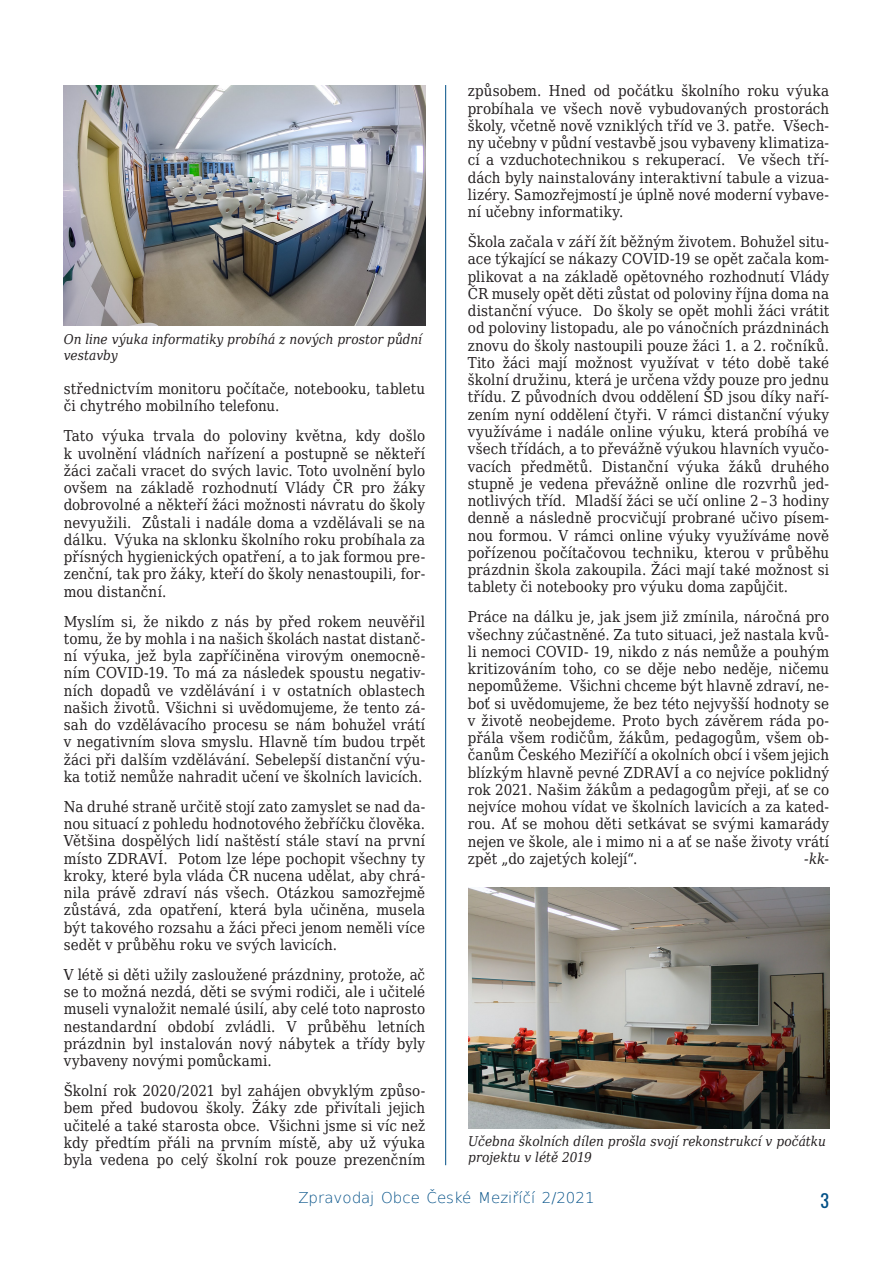
<style>
.page{position:relative;width:893px;height:1263px;background:#fff}
.page>*{position:absolute;margin:0;border:0;box-sizing:border-box;transform-origin:0 0}
.Titulek{font:18px "Oswald";color:#004f86}
.text{font:15px/17.2px "DejaVu Serif Condensed";letter-spacing:.005em;color:#231f20;text-align:justify}
.Titulek-2{font:200 15px "DejaVu Sans";color:#004f86}
.text-2{font:italic 15px "DejaVu Serif Condensed";color:#231f20}
.obr{font:italic 13.5px/16.2px "DejaVu Serif Condensed";color:#231f20}
</style>
<div class="page">
<img style="left:468px;top:887px;width:362px;height:241px">
<img style="left:64px;top:85px;width:361px;height:240px">
<hr style="left:445px;top:85px;width:1px;height:1080px;background:#004f86">
<p class="obr" style="left:64px;top:331px;width:360px">On line výuka informatiky probíhá z nových prostor půdní vestavby</p>
<p class="text" style="left:64px;top:380px;width:363px">střednictvím monitoru počítače, notebooku, tabletu či chytrého mobilního telefonu.</p>
<p class="text" style="left:64px;top:427px;width:363px">Tato výuka trvala do poloviny května, kdy došlo k uvolnění vládních nařízení a postupně se někteří žáci začali vracet do svých lavic. Toto uvolnění bylo ovšem na základě rozhodnutí Vlády ČR pro žáky dobrovolné a někteří žáci možnosti návratu do školy nevyužili. Zůstali i nadále doma a vzdělávali se na dálku. Výuka na sklonku školního roku probíhala za přísných hygienických opatření, a to jak formou pre&shy;zenční, tak pro žáky, kteří do školy nenastoupili, for&shy;mou distanční.</p>
<p class="text" style="left:64px;top:612px;width:363px">Myslím si, že nikdo z nás by před rokem neuvěřil tomu, že by mohla i na našich školách nastat distanč&shy;ní výuka, jež byla zapříčiněna virovým onemocně&shy;ním COVID-19. To má za následek spoustu negativ&shy;ních dopadů ve vzdělávání i v ostatních oblastech našich životů. Všichni si uvědomujeme, že tento zá&shy;sah do vzdělávacího procesu se nám bohužel vrátí v negativním slova smyslu. Hlavně tím budou trpět žáci při dalším vzdělávání. Sebelepší distanční výu&shy;ka totiž nemůže nahradit učení ve školních lavicích.</p>
<p class="text" style="left:64px;top:797px;width:363px">Na druhé straně určitě stojí zato zamyslet se nad da&shy;nou situací z pohledu hodnotového žebříčku člověka.<br>Většina dospělých lidí naštěstí stále staví na první místo ZDRAVÍ. Potom lze lépe pochopit všechny ty kroky, které byla vláda ČR nucena udělat, aby chrá&shy;nila právě zdraví nás všech. Otázkou samozřejmě zůstává, zda opatření, která byla učiněna, musela být takového rozsahu a žáci přeci jenom neměli více sedět v průběhu roku ve svých lavicích.</p>
<p class="text" style="left:64px;top:965px;width:363px">V létě si děti užily zasloužené prázdniny, protože, ač se to možná nezdá, děti se svými rodiči, ale i učitelé museli vynaložit nemalé úsilí, aby celé toto naprosto nestandardní období zvládli. V průběhu letních prázdnin byl instalován nový nábytek a třídy byly vybaveny novými pomůckami.</p>
<p class="text" style="left:64px;top:1082px;width:363px">Školní rok 2020/2021 byl zahájen obvyklým způso&shy;bem před budovou školy. Žáky zde přivítali jejich učitelé a také starosta obce. Všichni jsme si víc než kdy předtím přáli na prvním místě, aby už výuka byla vedena po celý školní rok pouze prezenčním</p>
<p class="text" style="left:468px;top:82px;width:363px">způsobem. Hned od počátku školního roku výuka probíhala ve všech nově vybudovaných prostorách školy, včetně nově vzniklých tříd ve 3. patře. Všech&shy;ny učebny v půdní vestavbě jsou vybaveny klimatiza&shy;cí a vzduchotechnikou s rekuperací. Ve všech tří&shy;dách byly nainstalovány interaktivní tabule a vizua&shy;lizéry. Samozřejmostí je úplně nové moderní vybave&shy;ní učebny informatiky.</p>
<p class="text" style="left:468px;top:233px;width:363px">Škola začala v září žít běžným životem. Bohužel situ&shy;ace týkající se nákazy COVID-19 se opět začala kom&shy;plikovat a na základě opětovného rozhodnutí Vlády ČR musely opět děti zůstat od poloviny října doma na distanční výuce. Do školy se opět mohli žáci vrátit od poloviny listopadu, ale po vánočních prázdninách znovu do školy nastoupili pouze žáci 1. a 2. ročníků.<br>Tito žáci mají možnost využívat v této době také školní družinu, která je určena vždy pouze pro jednu třídu. Z původních dvou oddělení ŠD jsou díky naří&shy;zením nyní oddělení čtyři. V rámci distanční výuky využíváme i nadále online výuku, která probíhá ve všech třídách, a to převážně výukou hlavních vyučo&shy;vacích předmětů. Distanční výuka žáků druhého stupně je vedena převážně online dle rozvrhů jed&shy;notlivých tříd. Mladší žáci se učí online 2 – 3 hodiny denně a následně procvičují probrané učivo písem&shy;nou formou. V rámci online výuky využíváme nově pořízenou počítačovou techniku, kterou v průběhu prázdnin škola zakoupila. Žáci mají také možnost si tablety či notebooky pro výuku doma zapůjčit.</p>
<p class="text" style="left:468px;top:608px;width:363px">Práce na dálku je, jak jsem již zmínila, náročná pro všechny zúčastněné. Za tuto situaci, jež nastala kvů&shy;li nemoci COVID- 19, nikdo z nás nemůže a pouhým kritizováním toho, co se děje nebo neděje, ničemu nepomůžeme. Všichni chceme být hlavně zdraví, ne&shy;boť si uvědomujeme, že bez této nejvyšší hodnoty se v životě neobejdeme. Proto bych závěrem ráda po&shy;přála všem rodičům, žákům, pedagogům, všem ob&shy;čanům Českého Meziříčí a okolních obcí i všem jejich blízkým hlavně pevné ZDRAVÍ a co nejvíce poklidný rok 2021. Našim žákům a pedagogům přeji, ať se co nejvíce mohou vídat ve školních lavicích a za kated&shy;rou. Ať se mohou děti setkávat se svými kamarády nejen ve škole, ale i mimo ni a ať se naše životy vrátí zpět „do zajetých kolejí“.</p>
<p class="text-2" style="left:804px;top:847px;width:26px">-kk-</p>
<p class="obr" style="left:468px;top:1133px;width:359px">Učebna školních dílen prošla svojí rekonstrukcí v počátku projektu v létě 2019</p>
<p class="Titulek-2" style="left:298px;top:1186px;width:298px">Zpravodaj Obce České Meziříčí 2/2021</p>
<p class="Titulek" style="left:821px;top:1184px;width:10px">3</p>
</div>
